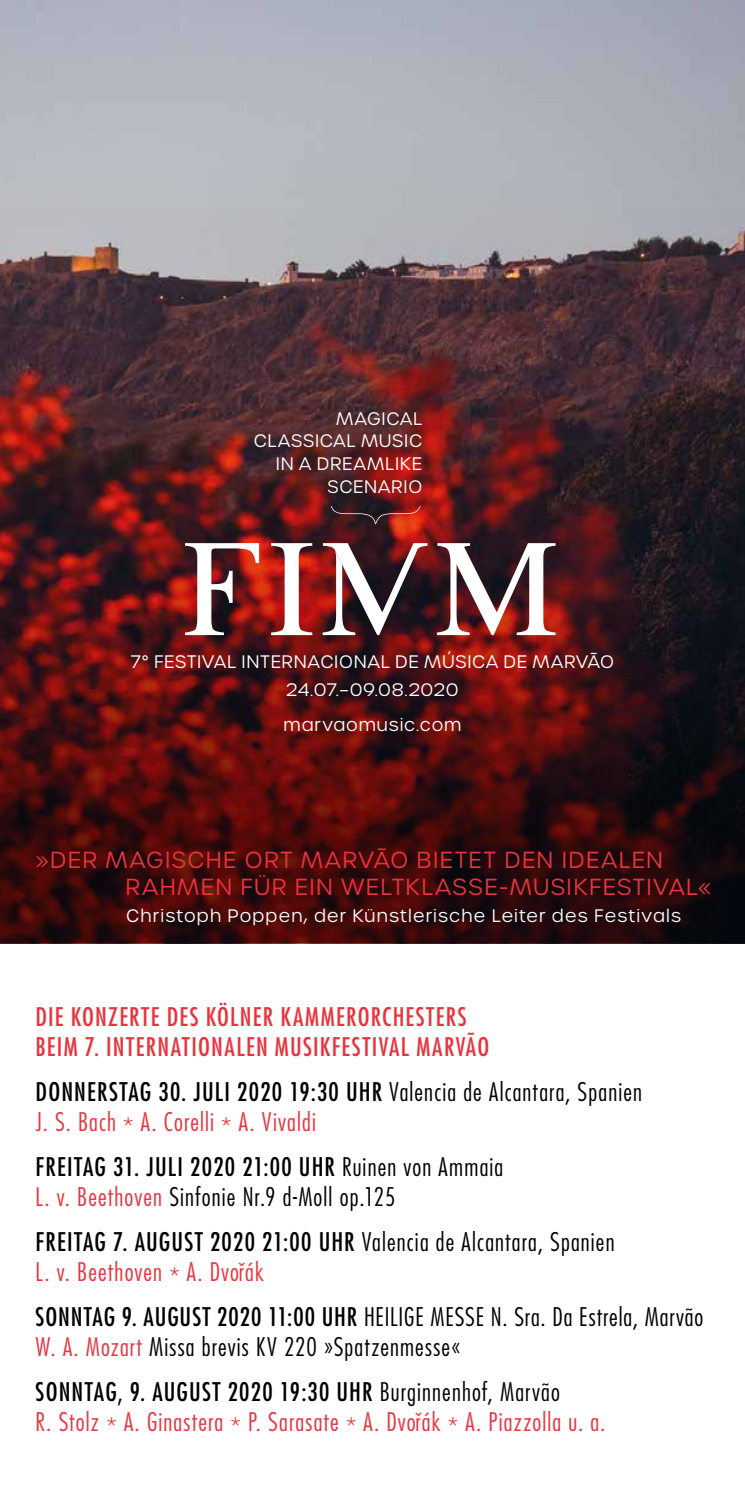
<style>
.page{position:relative;width:745px;height:1489px;background:#fff}
.page>*{position:absolute;margin:0;border:0;box-sizing:border-box;transform-origin:0 0}
.t1{font:300 condensed 25px/30px "Futura Std";letter-spacing:.045em;color:#000}
.t2{font:condensed 25px/30px "Futura Std";letter-spacing:.05em;color:#000}
.t3{font:300 condensed 25px/30px "Futura Std";letter-spacing:.05em;color:#e7343f}
.t4{font:condensed 25px/30px "Futura Std";letter-spacing:.05em;color:#e7343f}
.t5{font:300 22.5px/27.5px "Urbane";letter-spacing:.06em;color:#e7343f}
.t6{font:300 17.5px/22.5px "Urbane";letter-spacing:.045em;color:#fff;text-align:center}
.t7{font:300 17.5px "Urbane";letter-spacing:.065em;color:#fff}
.s1{font-weight:300}
.s2{font-weight:300;color:#e7343f}
.s3{font-weight:400}
.s4{color:#e7343f}
.s5{font-weight:400;color:#000}
.s6{color:#000}
</style>
<div class="page">
<img style="left:0;top:0;width:744px;height:943px">
<svg style="left:0;top:212px;width:744px;height:730px;background:#4e2326"></svg>
<svg style="left:185px;top:543px;width:74px;height:92px"></svg>
<svg style="left:271px;top:543px;width:41px;height:92px"></svg>
<svg style="left:322px;top:543px;width:105px;height:92px"></svg>
<svg style="left:436px;top:543px;width:119px;height:92px"></svg>
<svg style="left:330px;top:506px;width:90px;height:18px;background:#642825"></svg>
<p class="t6" style="left:253px;top:407px;width:170px;text-align:right">MAGICAL<br>CLASSICAL MUSIC<br>IN A DREAMLIKE<br>SCENARIO</p>
<p class="t6" style="left:131px;top:648px;width:484px;line-height:27.5px">7° FESTIVAL INTERNACIONAL DE MÚSICA DE MARVÃO<br>24.07.–09.08.2020</p>
<p class="t6" style="left:283px;top:713px;width:179px">marvaomusic.com</p>
<p class="t5" style="left:125px;top:846px;width:587px;text-indent:-90px">»DER MAGISCHE ORT MARVÃO BIETET DEN IDEALEN<br>RAHMEN FÜR EIN WELTKLASSE-MUSIKFESTIVAL«</p>
<p class="t7" style="left:126px;top:904px;width:556px">Christoph Poppen, der Künstlerische Leiter des Festivals</p>
<p class="t4" style="left:35px;top:1001px;width:455px">DIE KONZERTE DES KÖLNER KAMMERORCHESTERS<br>BEIM 7. INTERNATIONALEN MUSIKFESTIVAL MARVÃO</p>
<p class="t2" style="left:35px;top:1076px;width:607px">DONNERSTAG 30. JULI 2020 19:30 UHR <span class="s1">Valencia de Alcantara, Spanien<br></span><span class="s2">J. S. Bach * A. Corelli * A. Vivaldi</span></p>
<p class="t1" style="left:35px;top:1151px;width:469px"><span class="s3">FREITAG 31. JULI 2020 21:00 UHR</span> Ruinen von Ammaia<br><span class="s4">L. v. Beethoven</span> Sinfonie Nr.9 d-Moll op.125</p>
<p class="t2" style="left:35px;top:1226px;width:580px">FREITAG 7. AUGUST 2020 21:00 UHR <span class="s1">Valencia de Alcantara, Spanien<br></span><span class="s2">L. v. Beethoven * A. Dvoˇrák</span></p>
<p class="t1" style="left:35px;top:1301px;width:669px"><span class="s3">SONNTAG 9. AUGUST 2020 11:00 UHR</span> HEILIGE MESSE N. Sra. Da Estrela, Marvão<br><span class="s4">W. A. Mozart</span> Missa brevis KV 220 »Spatzenmesse«</p>
<p class="t3" style="left:35px;top:1376px;width:571px"><span class="s5">SONNTAG, 9. AUGUST 2020 19:30 UHR</span> <span class="s6">Burginnenhof, Marvão<br></span>R. Stolz * A. Ginastera * P. Sarasate * A. Dvoˇrák * A. Piazzolla u. a.</p>
</div>
